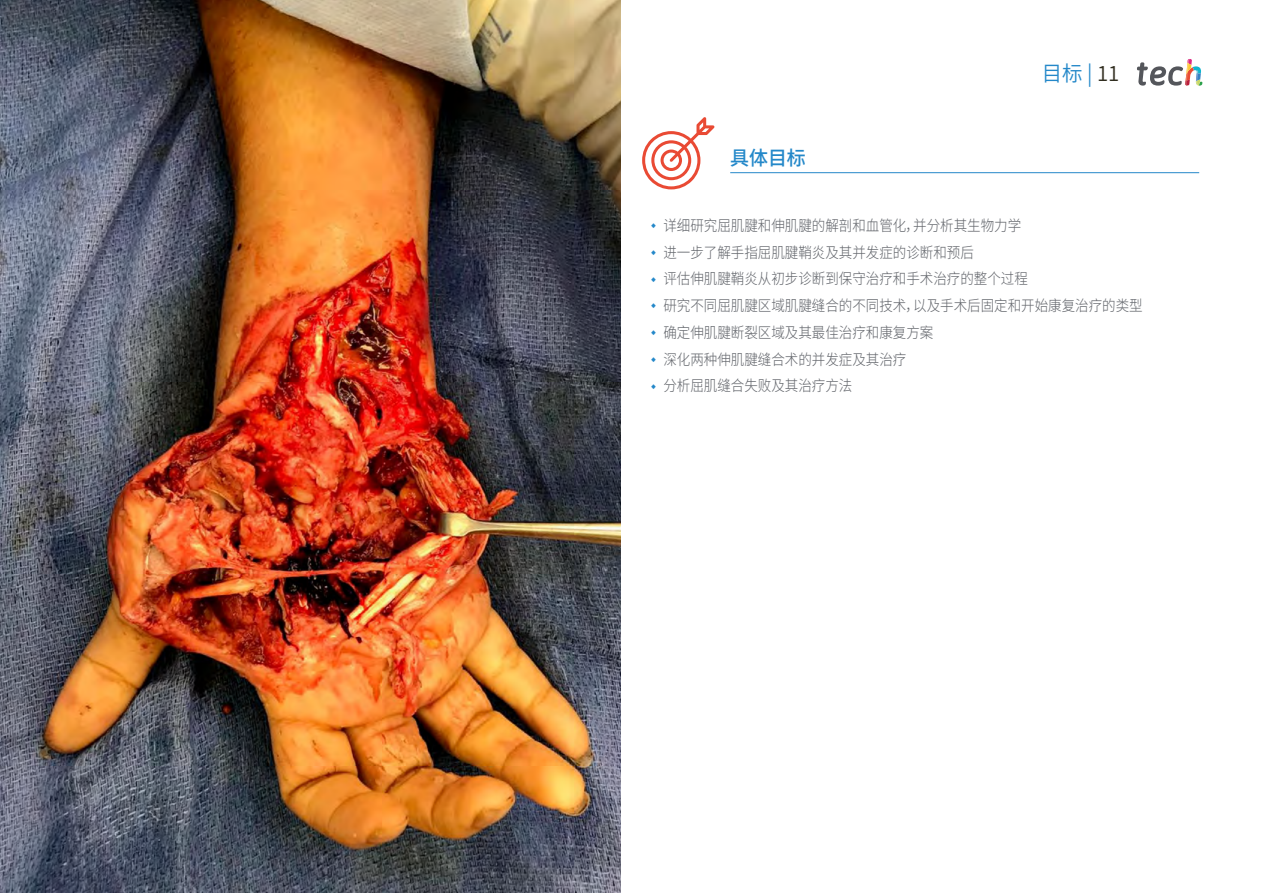
<style>
.page{position:relative;width:1263px;height:893px;background:#fff}
.page>*{position:absolute;margin:0;border:0;box-sizing:border-box;transform-origin:0 0}
.t1{font:21px "Source Han Sans CN";color:#2488c9}
.t2{font:500 19.5px "Source Han Sans CN";color:#2488c9}
.t3{font:300 15px/26.7px "Source Han Sans CN";color:#61646a;scale:.9 1}
.s1{color:#312e20}
</style>
<div class="page">
<hr style="left:730px;top:172px;width:469px;height:1px;background:#2488c9">
<svg style="left:642px;top:117px;width:72px;height:72px"></svg>
<img style="left:0;top:0;width:621px;height:893px">
<svg style="left:1137px;top:59px;width:65px;height:27px"></svg>
<h2 class="t2" style="left:730px;top:147px;width:77px">具体目标</h2>
<h1 class="t1" style="left:1042px;top:61px;width:79px">目标 | <span class="s1">11</span></h1>
<p class="t3" style="left:663px;top:212px;width:534px">详细研究屈肌腱和伸肌腱的解剖和血管化，并分析其生物力学<br>进一步了解手指屈肌腱鞘炎及其并发症的诊断和预后<br>评估伸肌腱鞘炎从初步诊断到保守治疗和手术治疗的整个过程<br>研究不同屈肌腱区域肌腱缝合的不同技术，以及手术后固定和开始康复治疗的类型确定伸肌腱断裂区域及其最佳治疗和康复方案<br>深化两种伸肌腱缝合术的并发症及其治疗<br>分析屈肌缝合失败及其治疗方法</p>
</div>
